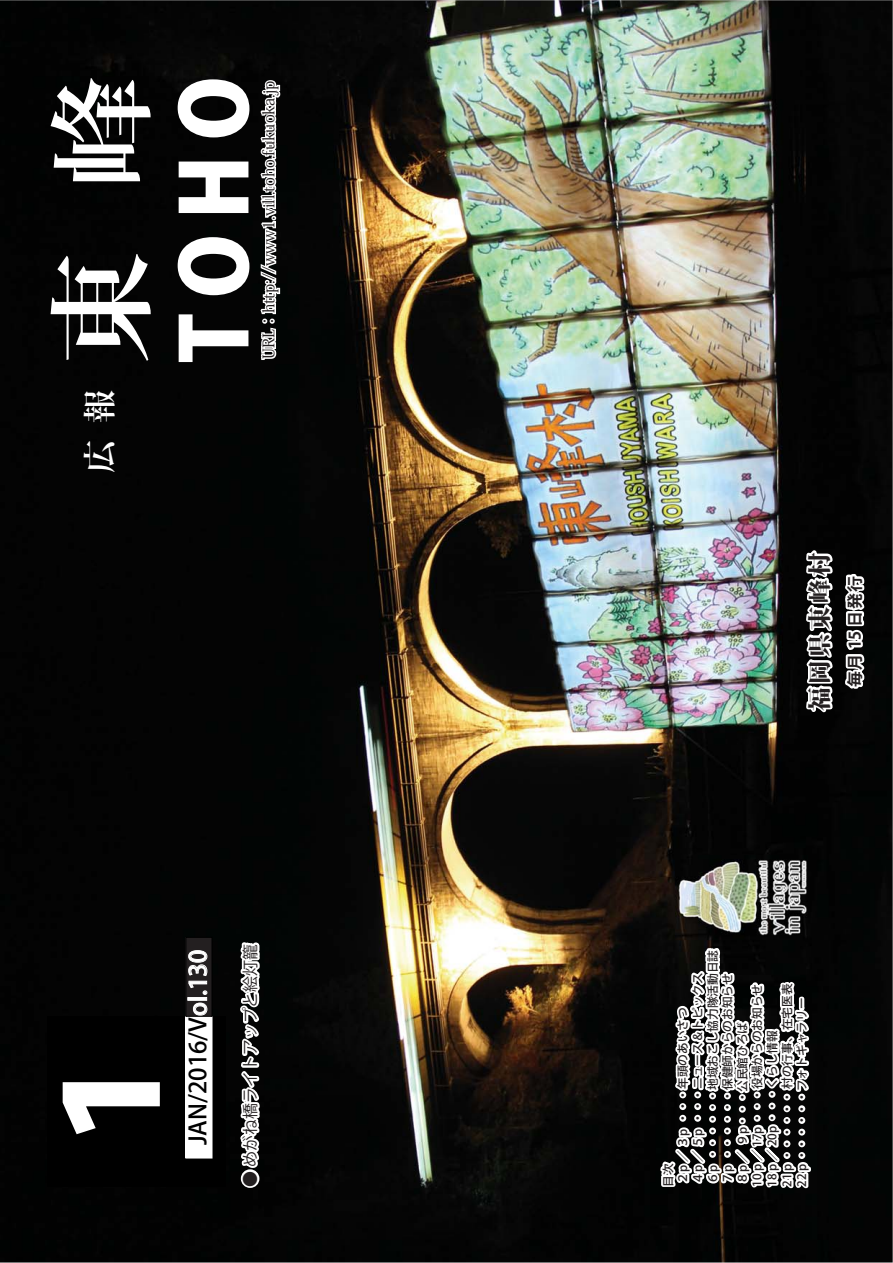
<style>
.page{position:relative;width:893px;height:1263px;background:#fff}
.page>*{position:absolute;margin:0;border:0;box-sizing:border-box;transform-origin:0 0}
.t1{font:127.5px "Koz Go Pro Heavy 90 msp RKSJ H";color:#fff}
.t2{font:106.2px "Koz Min Pro Bold 90 msp RKSJ H";color:#fff;scale:1.05 1}
.t3{font:90.3px "Koz Go Pro Heavy 90 msp RKSJ H";color:#fff}
.t4{font:33px "Koz Min Pro Bold 90 msp RKSJ H";color:#fff}
.t5{font:23.4px "Koz Go Pro Medium 90 msp RKSJ H";color:#000}
.t6{font:23.4px "Koz Min Pr 6 N Heavy 90 msp RKSJ H";letter-spacing:.155em;color:#231f20}
.t7{font:15.9px "Koz Min Pro Regular 90 msp RKSJ H";color:#231f20}
.t8{font:15.9px "Koz Go Pr 6 N Regular 90 msp RKSJ H";color:#231f20}
.t9{font:15.9px "Koz Go Pro Bold 90 msp RKSJ H";letter-spacing:.1em;color:#231f20}
.t10{font:11.7px/14.9px "Koz Go Pro Medium 90 msp RKSJ H";color:#231f20}
.s1{color:#fff}
</style>
<div class="page">
<img style="left:0;top:0;width:893px;height:1263px">
<svg style="left:800px;top:547px;width:68px;height:170px"></svg>
<div style="left:48px;top:1017px;width:178px;height:170px;background:#000"></div>
<div style="left:186px;top:1017px;width:26px;height:141px;background:#fff"></div>
<div style="left:188px;top:1067px;width:20px;height:14px;border:2px solid #fff;border-radius:50%"></div>
<div style="left:190px;top:1070px;width:16px;height:8px;border:2px solid #fff;border-radius:50%"></div>
<div style="left:186px;top:937px;width:26px;height:79px;background:#231f20"></div>
<svg style="left:188px;top:964px;width:20px;height:104px"></svg>
<div style="left:188px;top:950px;width:19px;height:13px;border:1px solid #fff;border-radius:50%"></div>
<div style="left:190px;top:953px;width:15px;height:7px;border:1px solid #fff;border-radius:50%"></div>
<div style="left:186px;top:937px;width:26px;height:80px;border:1px solid #000"></div>
<svg style="left:657px;top:944px;width:157px;height:316px"></svg>
<div style="left:241px;top:1169px;width:18px;height:19px;border:4px solid #fff;border-radius:50%"></div>
<svg style="left:220px;top:929px;width:45px;height:241px"></svg>
<img style="left:676px;top:855px;width:131px;height:85px">
<svg style="left:258px;top:79px;width:24px;height:283px"></svg>
<h2 class="t2" style="left:61px;top:364px;width:275px;rotate:-90deg">東峰</h2>
<h3 class="t3" style="left:181px;top:364px;width:289px;rotate:-90deg">TOHO</h3>
<h3 class="t7" style="left:263px;top:359px;width:280px;rotate:-90deg">URL：http://www1.vill.toho.fukuoka.jp</h3>
<h3 class="t4" style="left:87px;top:473px;width:84px;rotate:-90deg">広報</h3>
<h3 class="t6" style="left:811px;top:711px;width:160px;rotate:-90deg">福岡県東峰村</h3>
<h3 class="t9" style="left:849px;top:687px;width:113px;rotate:-90deg">毎月 15 日発行</h3>
<h1 class="t1" style="left:64px;top:1165px;width:129px;rotate:-90deg">１</h1>
<h3 class="t8" style="left:244px;top:1187px;width:244px;rotate:-90deg">● めがね橋ライトアップと絵灯籠</h3>
<h3 class="t5" style="left:189px;top:1145px;width:197px;rotate:-90deg">JAN/2016/V<span class="s1">ol.130</span></h3>
<p class="t10" style="left:662px;top:1187px;width:238px;rotate:-90deg">目次<br>２p ／ ３p ・・・年頭のあいさつ<br>４p ／ ５p ・・・ニュース＆トピックス<br>６p ・・・・・・地域おこし協力隊活動日誌<br>７p ・・・・・・保健師からのお知らせ<br>８p ／ ９p・・・ 公民館ひろば</p>
<p class="t10" style="left:751px;top:1187px;width:204px;rotate:-90deg">10 p ／ 17p ・・・役場からのお知らせ<br>18 p ／ 20p ・・・ くらし情報<br>21 p ・・・・・・ 村の行事、在宅医表<br>22 p ・・・・・・フォトギャラリー</p>
</div>
